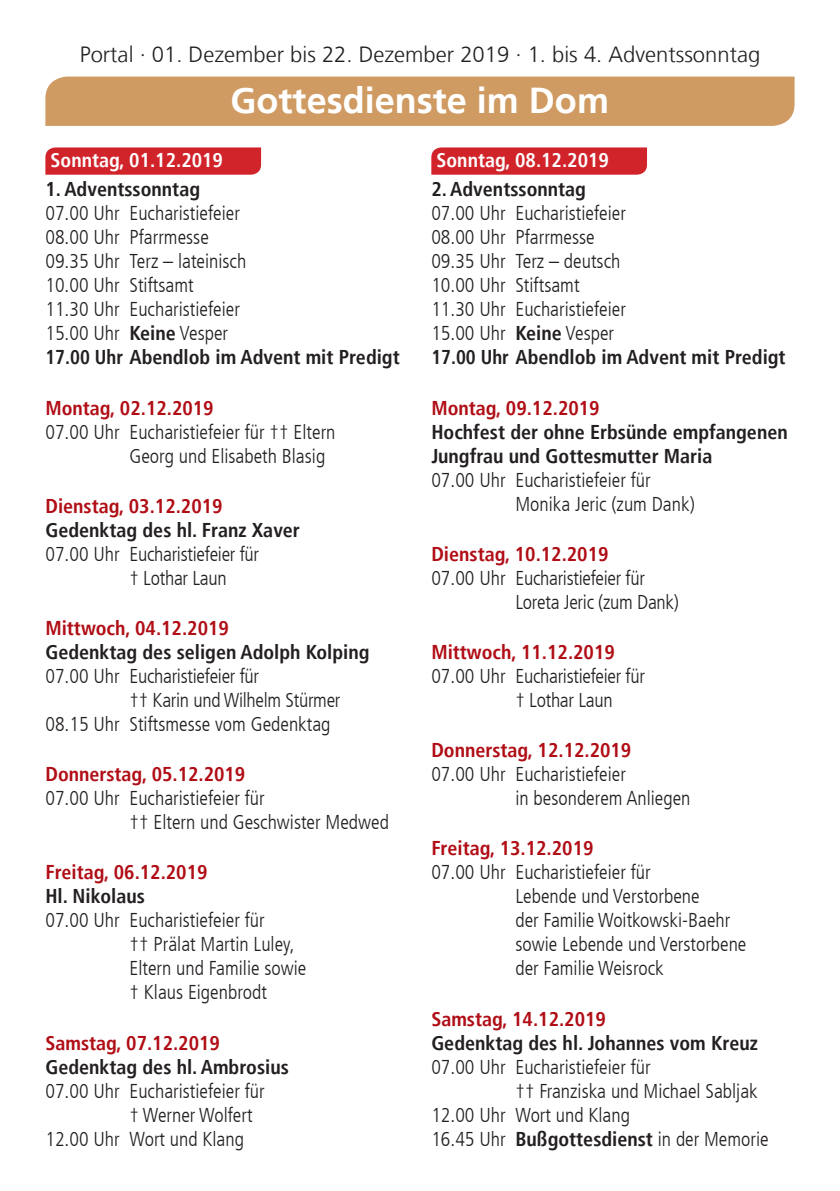
<style>
.page{position:relative;width:840px;height:1191px;background:#fff}
.page>*{position:absolute;margin:0;border:0;box-sizing:border-box;transform-origin:0 0}
.t1{font:700 36px "Frutiger LT";color:#fff}
.t2{font:300 22px "Frutiger LT";color:#231f20}
.t3{font:300 condensed 20px/24px "Frutiger LT";color:#231f20}
.t4{font:700 condensed 20px "Frutiger LT";color:#b00d15}
.t5{font:700 condensed 20px/24px "Frutiger LT";color:#231f20}
.t6{font:700 condensed 20px "Frutiger LT";color:#fff}
.s1{font-weight:700}
</style>
<div class="page">
<div style="left:45px;top:77px;width:749px;height:49px;background:#cf9b62"></div>
<svg style="left:45px;top:147px;width:216px;height:28px;background:#d22a31"></svg>
<svg style="left:431px;top:147px;width:215px;height:28px;background:#d22a31"></svg>
<p class="t2" style="left:80px;top:42px;width:681px">Portal · 01. Dezember bis 22. Dezember 2019 · 1. bis 4. Adventssonntag</p>
<h1 class="t1" style="left:230px;top:80px;width:380px">Gottesdienste im Dom</h1>
<p class="t6" style="left:51px;top:148px;width:174px">Sonntag, 01.12.2019</p>
<p class="t5" style="left:45px;top:177px;width:156px">1. Adventssonntag</p>
<p class="t3" style="left:45px;top:202px;width:355px">07.00 Uhr Eucharistiefeier<br>08.00 Uhr Pfarrmesse<br>09.35 Uhr Terz – lateinisch<br>10.00 Uhr Stiftsamt<br>11.30 Uhr Eucharistiefeier<br>15.00 Uhr <span class="s1">Keine</span> Vesper<br><span class="s1">17.00 Uhr Abendlob im Advent mit Predigt</span></p>
<p class="t6" style="left:436px;top:148px;width:174px">Sonntag, 08.12.2019</p>
<p class="t5" style="left:431px;top:177px;width:156px">2. Adventssonntag</p>
<p class="t3" style="left:431px;top:202px;width:355px">07.00 Uhr Eucharistiefeier<br>08.00 Uhr Pfarrmesse<br>09.35 Uhr Terz – deutsch<br>10.00 Uhr Stiftsamt<br>11.30 Uhr Eucharistiefeier<br>15.00 Uhr <span class="s1">Keine</span> Vesper<br><span class="s1">17.00 Uhr Abendlob im Advent mit Predigt</span></p>
<p class="t4" style="left:45px;top:396px;width:170px">Montag, 02.12.2019</p>
<p class="t3" style="left:129px;top:420px;width:207px;text-indent:-84px">07.00 Uhr Eucharistiefeier für †† Eltern<br>Georg und Elisabeth Blasig</p>
<p class="t4" style="left:431px;top:396px;width:170px">Montag, 09.12.2019</p>
<p class="t5" style="left:431px;top:420px;width:358px">Hochfest der ohne Erbsünde empfangenen<br>Jungfrau und Gottesmutter Maria</p>
<p class="t3" style="left:515px;top:468px;width:181px;text-indent:-84px">07.00 Uhr Eucharistiefeier für<br>Monika Jeric (zum Dank)</p>
<p class="t4" style="left:45px;top:494px;width:178px">Dienstag, 03.12.2019</p>
<p class="t5" style="left:45px;top:518px;width:256px">Gedenktag des hl. Franz Xaver</p>
<p class="t3" style="left:129px;top:542px;width:131px;text-indent:-84px">07.00 Uhr Eucharistiefeier für † Lothar Laun</p>
<p class="t4" style="left:431px;top:542px;width:178px">Dienstag, 10.12.2019</p>
<p class="t3" style="left:515px;top:566px;width:165px;text-indent:-84px">07.00 Uhr Eucharistiefeier für<br>Loreta Jeric (zum Dank)</p>
<p class="t4" style="left:45px;top:616px;width:185px">Mittwoch, 04.12.2019</p>
<p class="t5" style="left:45px;top:640px;width:325px">Gedenktag des seligen Adolph Kolping</p>
<p class="t3" style="left:45px;top:664px;width:215px">07.00 Uhr Eucharistiefeier für</p>
<p class="t3" style="left:129px;top:688px;width:212px">†† Karin und Wilhelm Stürmer</p>
<p class="t3" style="left:45px;top:712px;width:286px">08.15 Uhr Stiftsmesse vom Gedenktag</p>
<p class="t4" style="left:45px;top:762px;width:201px">Donnerstag, 05.12.2019</p>
<p class="t3" style="left:129px;top:786px;width:261px;text-indent:-84px">07.00 Uhr Eucharistiefeier für<br>†† Eltern und Geschwister Medwed</p>
<p class="t4" style="left:45px;top:860px;width:163px">Freitag, 06.12.2019</p>
<p class="t5" style="left:45px;top:884px;width:101px">Hl. Nikolaus</p>
<p class="t3" style="left:129px;top:908px;width:178px;text-indent:-84px">07.00 Uhr Eucharistiefeier für<br>†† Prälat Martin Luley,<br>Eltern und Familie sowie † Klaus Eigenbrodt</p>
<p class="t4" style="left:45px;top:1030px;width:176px">Samstag, 07.12.2019</p>
<p class="t5" style="left:45px;top:1054px;width:245px">Gedenktag des hl. Ambrosius</p>
<p class="t3" style="left:45px;top:1079px;width:221px">07.00 Uhr Eucharistiefeier für</p>
<p class="t3" style="left:129px;top:1103px;width:124px">† Werner Wolfert</p>
<p class="t3" style="left:45px;top:1127px;width:200px">12.00 Uhr Wort und Klang</p>
<p class="t4" style="left:431px;top:640px;width:185px">Mittwoch, 11.12.2019</p>
<p class="t3" style="left:515px;top:664px;width:131px;text-indent:-84px">07.00 Uhr Eucharistiefeier für † Lothar Laun</p>
<p class="t4" style="left:431px;top:738px;width:201px">Donnerstag, 12.12.2019</p>
<p class="t3" style="left:515px;top:762px;width:176px;text-indent:-84px">07.00 Uhr Eucharistiefeier<br>in besonderem Anliegen</p>
<p class="t4" style="left:431px;top:836px;width:163px">Freitag, 13.12.2019</p>
<p class="t3" style="left:515px;top:860px;width:232px;text-indent:-84px">07.00 Uhr Eucharistiefeier für<br>Lebende und Verstorbene<br>der Familie Woitkowski-Baehr sowie Lebende und Verstorbene der Familie Weisrock</p>
<p class="t4" style="left:431px;top:1006px;width:176px">Samstag, 14.12.2019</p>
<p class="t5" style="left:431px;top:1030px;width:328px">Gedenktag des hl. Johannes vom Kreuz</p>
<p class="t3" style="left:431px;top:1055px;width:221px">07.00 Uhr Eucharistiefeier für</p>
<p class="t3" style="left:515px;top:1079px;width:244px">†† Franziska und Michael Sabljak</p>
<p class="t3" style="left:431px;top:1103px;width:200px">12.00 Uhr Wort und Klang</p>
<p class="t3" style="left:431px;top:1127px;width:338px">16.45 Uhr <span class="s1">Bußgottesdienst</span> in der Memorie</p>
</div>
